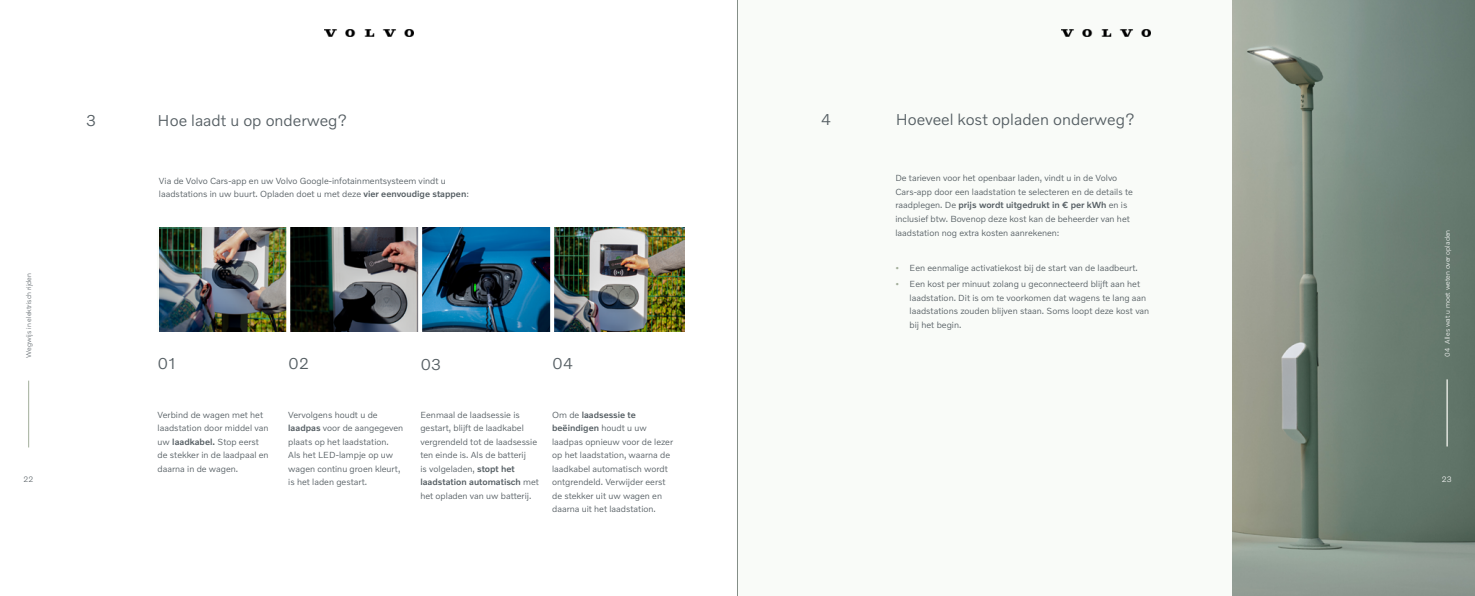
<style>
.page{position:relative;width:1475px;height:596px;background:#fff}
.page>*{position:absolute;margin:0;border:0;box-sizing:border-box;transform-origin:0 0}
.t1{font:300 16px "Volvo Novum";color:#555e63}
.t2{font:300 9px/13.5px "Volvo Novum";color:#555e63}
.t3{font:300 8px "Volvo Novum";color:#555e63}
.t4{font:300 8px "Volvo Novum";color:#fff}
.t5{font:300 7px "Volvo Novum";color:#fff}
.t6{font:300 7px "Volvo Novum";color:#555e63}
.s1{font-weight:500}
.s2{color:#a3ae9b}
</style>
<div class="page">
<hr style="left:28px;top:380px;width:1px;height:67px;background:#a3ae9b">
<div style="left:737px;top:0;width:737px;height:595px;background:#f9fbf8"></div>
<img style="left:1232px;top:0;width:242px;height:595px">
<img style="left:159px;top:227px;width:127px;height:104px">
<svg style="left:290px;top:227px;width:128px;height:104px;background:#484849"></svg>
<img style="left:554px;top:227px;width:130px;height:104px">
<svg style="left:422px;top:227px;width:128px;height:104px;background:#105780"></svg>
<svg style="left:286px;top:227px;width:1px;height:105px"></svg>
<svg style="left:418px;top:227px;width:1px;height:105px"></svg>
<svg style="left:550px;top:227px;width:1px;height:105px"></svg>
<hr style="left:1446px;top:379px;width:1px;height:67px;background:#fff">
<hr style="left:737px;top:0;width:1px;height:595px;background:#848e87">
<img style="left:324px;top:29px;width:89px;height:7px">
<img style="left:1061px;top:29px;width:89px;height:7px">
<h1 class="t1" style="left:86px;top:111px;width:12px">3</h1>
<p class="t6" style="left:24px;top:357px;width:86px;rotate:-90deg">Wegwijs in elektrisch rijden</p>
<h1 class="t1" style="left:158px;top:111px;width:191px">Hoe laadt u op onderweg?</h1>
<p class="t2" style="left:159px;top:174px;width:311px">Via de Volvo Cars-app en uw Volvo Google-infotainmentsysteem vindt u laadstations in uw buurt. Opladen doet u met deze <span class="s1">vier eenvoudige stappen</span>:</p>
<h1 class="t1" style="left:158px;top:353px;width:19px">01</h1>
<h1 class="t1" style="left:288px;top:353px;width:22px">02</h1>
<h1 class="t1" style="left:420px;top:353px;width:23px">03</h1>
<h1 class="t1" style="left:552px;top:353px;width:22px">04</h1>
<h1 class="t1" style="left:821px;top:109px;width:12px">4</h1>
<h1 class="t1" style="left:895px;top:109px;width:240px">Hoeveel kost opladen onderweg?</h1>
<p class="t2" style="left:895px;top:171px;width:239px">De tarieven voor het openbaar laden, vindt u in de Volvo Cars-app door een laadstation te selecteren en de details te raadplegen. De <span class="s1">prijs wordt uitgedrukt in € per kWh</span> en is inclusief btw. Bovenop deze kost kan de beheerder van het laadstation nog extra kosten aanrekenen:</p>
<p class="t2" style="left:895px;top:261px;width:244px"><span class="s2">•</span> Een eenmalige activatiekost bij de start van de laadbeurt.</p>
<p class="t2" style="left:909px;top:277px;width:241px;text-indent:-14px"><span class="s2">•</span> Een kost per minuut zolang u geconnecteerd blijft aan het laadstation. Dit is om te voorkomen dat wagens te lang aan laadstations zouden blijven staan. Soms loopt deze kost van bij het begin.</p>
<p class="t5" style="left:1442px;top:356px;width:128px;rotate:-90deg">04 Alles wat u moet weten over opladen</p>
<p class="t2" style="left:158px;top:407px;width:112px">Verbind de wagen met het laadstation door middel van uw <span class="s1">laadkabel.</span> Stop eerst de stekker in de laadpaal en daarna in de wagen.</p>
<p class="t2" style="left:288px;top:407px;width:116px">Vervolgens houdt u de <span class="s1">laadpas</span> voor de aangegeven plaats op het laadstation.<br>Als het LED-lampje op uw wagen continu groen kleurt, is het laden gestart.</p>
<p class="t2" style="left:420px;top:407px;width:120px">Eenmaal de laadsessie is gestart, blijft de laadkabel vergrendeld tot de laadsessie ten einde is. Als de batterij<br>is volgeladen, <span class="s1">stopt het laadstation automatisch</span> met het opladen van uw batterij.</p>
<p class="t2" style="left:552px;top:407px;width:122px">Om de <span class="s1">laadsessie te beëindigen</span> houdt u uw laadpas opnieuw voor de lezer op het laadstation, waarna de laadkabel automatisch wordt ontgrendeld. Verwijder eerst de stekker uit uw wagen en daarna uit het laadstation.</p>
<p class="t3" style="left:24px;top:474px;width:11px">22</p>
<p class="t4" style="left:1441px;top:474px;width:12px">23</p>
</div>
